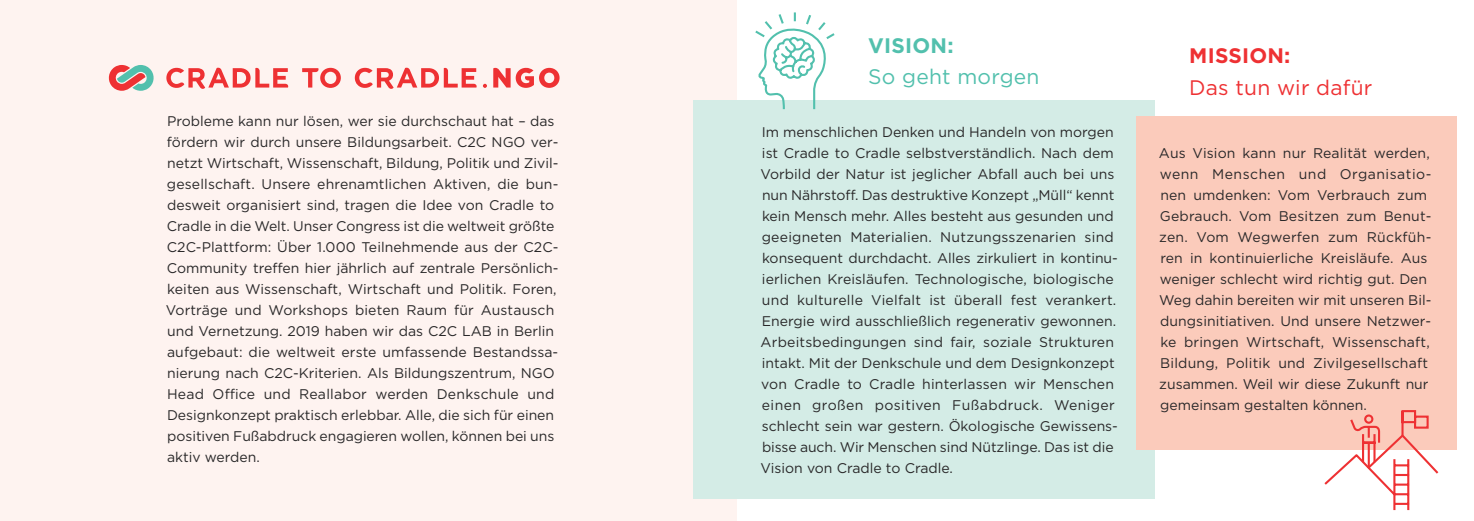
<style>
.page{position:relative;width:1474px;height:521px;background:#fff}
.page>*{position:absolute;margin:0;border:0;box-sizing:border-box;transform-origin:0 0}
.t1{font:21px "Gotham";letter-spacing:.01em;color:#ee3133}
.t2{font:21px "Gotham";letter-spacing:.01em;color:#52c0ad}
.t3{font:700 21px "Gotham";letter-spacing:.01em;color:#ee3133}
.t4{font:700 21px "Gotham";letter-spacing:.01em;color:#52c0ad}
.t5{font:14px/21px "Gotham";color:#292829}
</style>
<div class="page">
<div style="left:0;top:0;width:737px;height:521px;background:#fef3f0"></div>
<div style="left:693px;top:100px;width:461px;height:399px;background:#d4ece6"></div>
<svg style="left:755px;top:12px;width:80px;height:98px"></svg>
<div style="left:1135px;top:117px;width:321px;height:333px;background:#fbcbbb"></div>
<svg style="left:1324px;top:410px;width:115px;height:101px"></svg>
<svg style="left:108px;top:65px;width:46px;height:26px"></svg>
<svg style="left:483px;top:84px;width:4px;height:4px"></svg>
<svg style="left:302px;top:68px;width:39px;height:20px"></svg>
<svg style="left:355px;top:68px;width:121px;height:21px"></svg>
<svg style="left:166px;top:68px;width:122px;height:21px"></svg>
<svg style="left:493px;top:68px;width:66px;height:20px"></svg>
<p class="t5" style="left:166px;top:110px;width:394px">Probleme kann nur lösen, wer sie durchschaut hat – das fördern wir durch unsere Bildungsarbeit. C2C NGO ver&shy;netzt Wirtschaft, Wissenschaft, Bildung, Politik und Zivil&shy;gesellschaft. Unsere ehrenamtlichen Aktiven, die bun&shy;desweit organisiert sind, tragen die Idee von Cradle to Cradle in die Welt. Unser Congress ist die weltweit größte C2C-Plattform: Über 1.000 Teilnehmende aus der C2C-Community treffen hier jährlich auf zentrale Persönlich&shy;keiten aus Wissenschaft, Wirtschaft und Politik. Foren, Vorträge und Workshops bieten Raum für Austausch und Vernetzung. 2019 haben wir das C2C LAB in Berlin aufgebaut: die weltweit erste umfassende Bestandssa&shy;nierung nach C2C-Kriterien. Als Bildungszentrum, NGO Head Office und Reallabor werden Denkschule und Designkonzept praktisch erlebbar. Alle, die sich für einen positiven Fußabdruck engagieren wollen, können bei uns aktiv werden.</p>
<h1 class="t4" style="left:868px;top:33px;width:87px">VISION:</h1>
<h1 class="t2" style="left:868px;top:63px;width:173px">So geht morgen</h1>
<p class="t5" style="left:760px;top:121px;width:359px">Im menschlichen Denken und Handeln von morgen ist Cradle to Cradle selbstverständlich. Nach dem Vorbild der Natur ist jeglicher Abfall auch bei uns nun Nährstoff. Das destruktive Konzept „Müll“ kennt kein Mensch mehr. Alles besteht aus gesunden und geeigneten Materialien. Nutzungsszenarien sind konsequent durchdacht. Alles zirkuliert in kontinu&shy;ierlichen Kreisläufen. Technologische, biologische und kulturelle Vielfalt ist überall fest verankert.<br>Energie wird ausschließlich regenerativ gewonnen.<br>Arbeitsbedingungen sind fair, soziale Strukturen intakt. Mit der Denkschule und dem Designkonzept von Cradle to Cradle hinterlassen wir Menschen einen großen positiven Fußabdruck. Weniger schlecht sein war gestern. Ökologische Gewissens&shy;bisse auch. Wir Menschen sind Nützlinge. Das ist die Vision von Cradle to Cradle.</p>
<h1 class="t3" style="left:1189px;top:43px;width:103px">MISSION:</h1>
<h1 class="t1" style="left:1189px;top:74px;width:185px">Das tun wir dafür</h1>
<p class="t5" style="left:1158px;top:142px;width:274px">Aus Vision kann nur Realität werden, wenn Menschen und Organisatio&shy;nen umdenken: Vom Verbrauch zum Gebrauch. Vom Besitzen zum Benut&shy;zen. Vom Wegwerfen zum Rückfüh&shy;ren in kontinuierliche Kreisläufe. Aus weniger schlecht wird richtig gut. Den Weg dahin bereiten wir mit unseren Bil&shy;dungsinitiativen. Und unsere Netzwer&shy;ke bringen Wirtschaft, Wissenschaft, Bildung, Politik und Zivilgesellschaft zusammen. Weil wir diese Zukunft nur gemeinsam gestalten können.</p>
</div>
